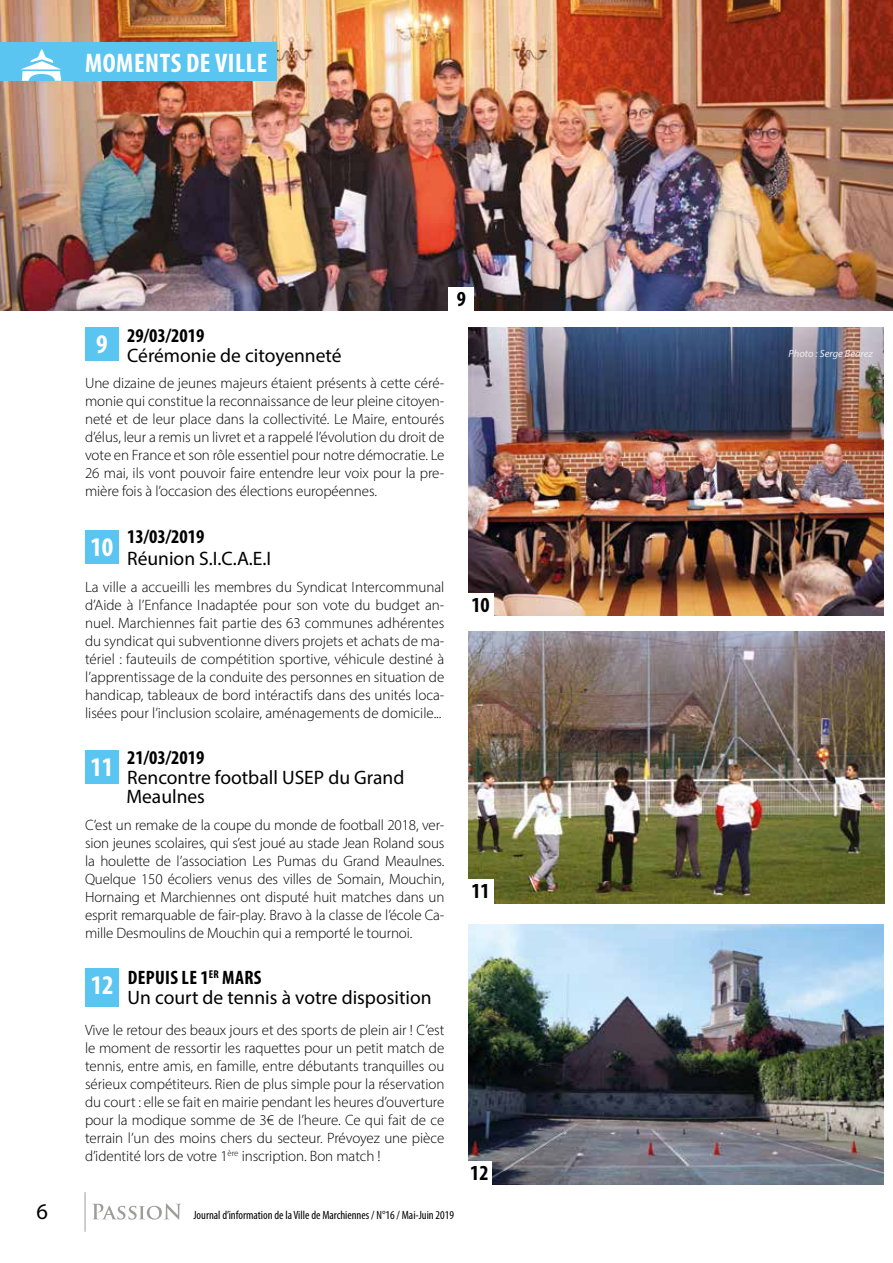
<style>
.page{position:relative;width:893px;height:1263px;background:#fff}
.page>*{position:absolute;margin:0;border:0;box-sizing:border-box;transform-origin:0 0}
.t1{font:700 condensed 27px "Myriad Pro";letter-spacing:.02em;color:#fff}
.t2{font:22.5px "Myriad Pro";color:#000}
.t3{font:700 condensed 21.45px "Myriad Pro";color:#000}
.t4{font:19.5px/19.5px "Myriad Pro";color:#000}
.t5{font:700 condensed 19.5px "Myriad Pro";color:#000}
.t6{font:300 15px/18px "Myriad Pro";letter-spacing:-.005em;color:#000;text-align:justify}
.t7{font:condensed 12px "Myriad Pro";color:#000}
.t8{font:italic 10.5px "Myriad Pro";color:#ededed}
.s1{font-weight:700;font-stretch:condensed}
</style>
<div class="page">
<svg style="left:92px;top:1203px;width:89px;height:16px"></svg>
<hr style="left:85px;top:1192px;width:1px;height:40px;background:#9d9d9c">
<img style="left:0;top:0;width:893px;height:310px">
<img style="left:468px;top:327px;width:416px;height:288px">
<img style="left:469px;top:631px;width:415px;height:273px">
<div style="left:85px;top:327px;width:34px;height:34px;background:#5bc5f2"></div>
<div style="left:85px;top:530px;width:34px;height:34px;background:#5bc5f2"></div>
<div style="left:85px;top:750px;width:34px;height:34px;background:#5bc5f2"></div>
<div style="left:468px;top:593px;width:25px;height:26px;background:#fff"></div>
<div style="left:449px;top:287px;width:25px;height:26px;background:#fff"></div>
<img style="left:469px;top:924px;width:414px;height:260px">
<div style="left:468px;top:879px;width:25px;height:26px;background:#fff"></div>
<div style="left:467px;top:1161px;width:25px;height:25px;background:#fff"></div>
<div style="left:85px;top:968px;width:34px;height:38px;background:#5bc5f2"></div>
<div style="left:0;top:43px;width:276px;height:38px;background:#5bc5f2"></div>
<svg style="left:21px;top:50px;width:40px;height:31px"></svg>
<h1 class="t1" style="left:85px;top:46px;width:184px">MOMENTS DE VILLE</h1>
<h3 class="t5" style="left:127px;top:323px;width:79px">29/03/2019</h3>
<h3 class="t4" style="left:127px;top:345px;width:216px">Cérémonie de citoyenneté</h3>
<p class="t6" style="left:85px;top:374px;width:361px">Une dizaine de jeunes majeurs étaient présents à cette céré&shy;monie qui constitue la reconnaissance de leur pleine citoyen&shy;neté et de leur place dans la collectivité. Le Maire, entourés d’élus, leur a remis un livret et a rappelé l’évolution du droit de vote en France et son rôle essentiel pour notre démocratie. Le 26 mai, ils vont pouvoir faire entendre leur voix pour la pre&shy;mière fois à l’occasion des élections européennes.</p>
<h3 class="t5" style="left:127px;top:524px;width:79px">13/03/2019</h3>
<h3 class="t4" style="left:127px;top:548px;width:146px">Réunion S.I.C.A.E.I</h3>
<p class="t6" style="left:85px;top:577px;width:361px">La ville a accueilli les membres du Syndicat Intercommunal d’Aide à l’Enfance Inadaptée pour son vote du budget an&shy;nuel. Marchiennes fait partie des 63 communes adhérentes du syndicat qui subventionne divers projets et achats de ma&shy;tériel : fauteuils de compétition sportive, véhicule destiné à l’apprentissage de la conduite des personnes en situation de handicap, tableaux de bord intéractifs dans des unités loca&shy;lisées pour l’inclusion scolaire, aménagements de domicile...</p>
<h3 class="t5" style="left:127px;top:745px;width:79px">21/03/2019</h3>
<h3 class="t4" style="left:126px;top:767px;width:279px">Rencontre football USEP du Grand<br>Meaulnes</h3>
<p class="t6" style="left:85px;top:815px;width:361px">C’est un remake de la coupe du monde de football 2018, ver&shy;sion jeunes scolaires, qui s’est joué au stade Jean Roland sous la houlette de l’association Les Pumas du Grand Meaulnes.<br>Quelque 150 écoliers venus des villes de Somain, Mouchin, Hornaing et Marchiennes ont disputé huit matches dans un esprit remarquable de fair-play. Bravo à la classe de l’école Ca&shy;mille Desmoulins de Mouchin qui a remporté le tournoi.</p>
<h3 class="t4" style="left:128px;top:967px;width:306px"><span class="s1">DEPUIS LE 1</span><sup>ER</sup> <span class="s1">MARS<br></span>Un court de tennis à votre disposition</h3>
<p class="t6" style="left:85px;top:1020px;width:361px">Vive le retour des beaux jours et des sports de plein air ! C’est le moment de ressortir les raquettes pour un petit match de tennis, entre amis, en famille, entre débutants tranquilles ou sérieux compétiteurs. Rien de plus simple pour la réservation du court : elle se fait en mairie pendant les heures d’ouverture pour la modique somme de 3€ de l’heure. Ce qui fait de ce terrain l’un des moins chers du secteur. Prévoyez une pièce d’identité lors de votre 1<sup>ère</sup> inscription. Bon match !</p>
<h1 class="t1" style="left:96px;top:327px;width:13px">9</h1>
<h1 class="t1" style="left:90px;top:530px;width:25px">10</h1>
<h1 class="t1" style="left:90px;top:750px;width:25px">11</h1>
<h1 class="t1" style="left:91px;top:968px;width:25px">12</h1>
<h3 class="t3" style="left:457px;top:286px;width:11px">9</h3>
<h3 class="t3" style="left:471px;top:592px;width:20px">10</h3>
<h3 class="t3" style="left:471px;top:878px;width:20px">11</h3>
<h3 class="t3" style="left:470px;top:1159px;width:20px">12</h3>
<h2 class="t2" style="left:37px;top:1198px;width:13px">6</h2>
<p class="t7" style="left:193px;top:1208px;width:262px">Journal d’information de la Ville de Marchiennes / N°16 / Mai-Juin 2019</p>
<p class="t8" style="left:789px;top:347px;width:86px">Photo : Serge Bearez</p>
</div>
